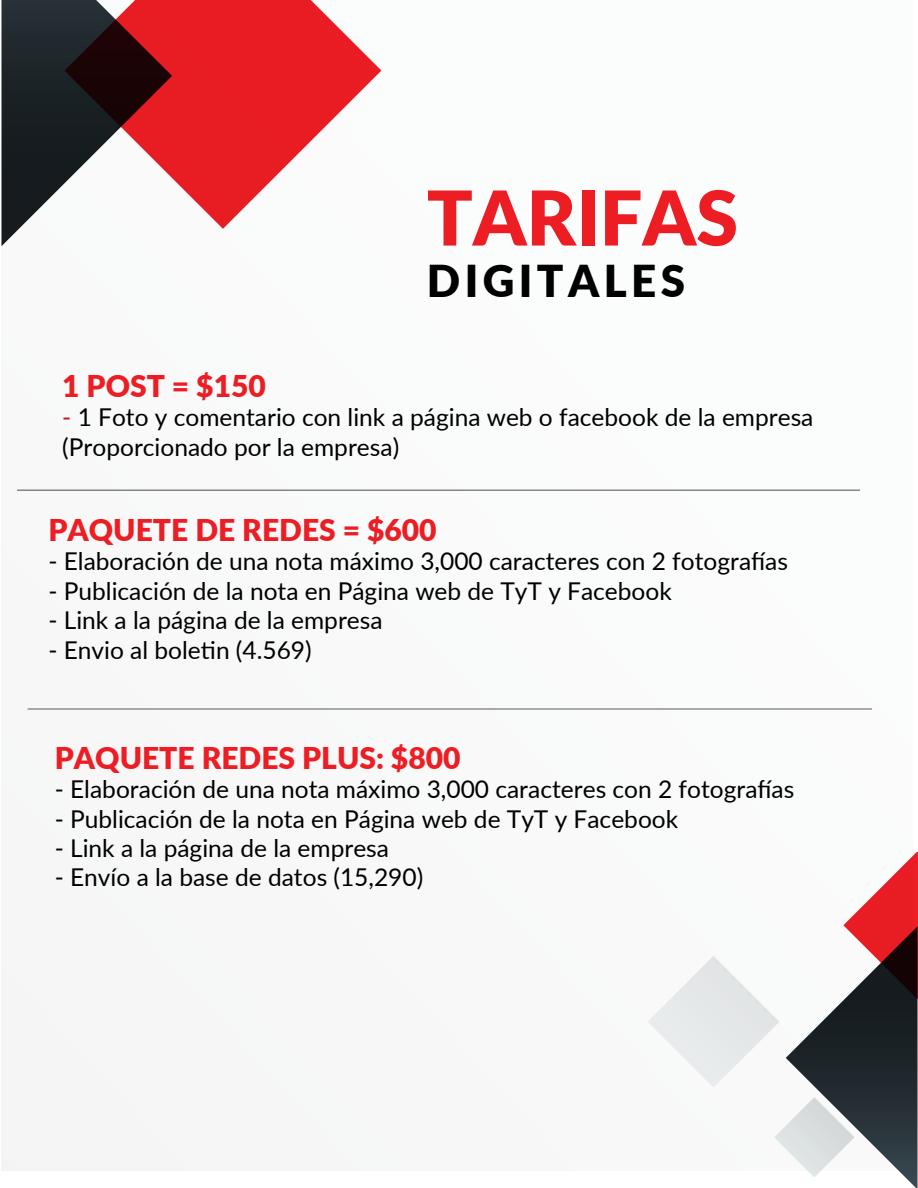
<style>
.page{position:relative;width:918px;height:1188px;background:#fff}
.page>*{position:absolute;margin:0;border:0;box-sizing:border-box;transform-origin:0 0}
.t1{font:900 75.6px "Lato";color:#ed1d24}
.t2{font:900 43.95px "Lato";letter-spacing:.1em;color:#000}
.t3{font:900 30px "Lato";color:#ed1d24}
.t4{font:24.45px/29.4px "Lato";color:#000}
.s1{color:#c4161c}
</style>
<div class="page">
<svg style="left:2px;top:0;width:62px;height:246px;background:#373d41"></svg>
<svg style="left:64px;top:0;width:317px;height:229px;fill:#e91c23"></svg>
<hr style="left:17px;top:490px;width:843px;height:1px;background:#58595b">
<hr style="left:28px;top:709px;width:844px;height:1px;background:#58595b">
<svg style="left:648px;top:852px;width:270px;height:336px"></svg>
<h1 class="t1" style="left:427px;top:161px;width:313px">TARIFAS</h1>
<h2 class="t2" style="left:427px;top:247px;width:260px">DIGITALES</h2>
<p class="t3" style="left:62px;top:363px;width:205px">1 POST = $150</p>
<p class="t4" style="left:62px;top:402px;width:753px"><span class="s1">-</span> 1 Foto y comentario con link a página web o facebook de la empresa (Proporcionado por la empresa)</p>
<p class="t3" style="left:48px;top:507px;width:390px">PAQUETE DE REDES = $600</p>
<p class="t4" style="left:48px;top:546px;width:741px">- Elaboración de una nota máximo 3,000 caracteres con 2 fotografías</p>
<p class="t4" style="left:48px;top:575px;width:625px">- Publicación de la nota en Página web de TyT y Facebook</p>
<p class="t4" style="left:48px;top:605px;width:336px">- Link a la página de la empresa</p>
<p class="t4" style="left:48px;top:634px;width:265px">- Envio al boletin (4.569)</p>
<p class="t3" style="left:55px;top:735px;width:407px">PAQUETE REDES PLUS: $800</p>
<p class="t4" style="left:55px;top:774px;width:741px">- Elaboración de una nota máximo 3,000 caracteres con 2 fotografías</p>
<p class="t4" style="left:55px;top:803px;width:625px">- Publicación de la nota en Página web de TyT y Facebook</p>
<p class="t4" style="left:55px;top:832px;width:336px">- Link a la página de la empresa</p>
<p class="t4" style="left:55px;top:862px;width:370px">- Envío a la base de datos (15,290)</p>
</div>
